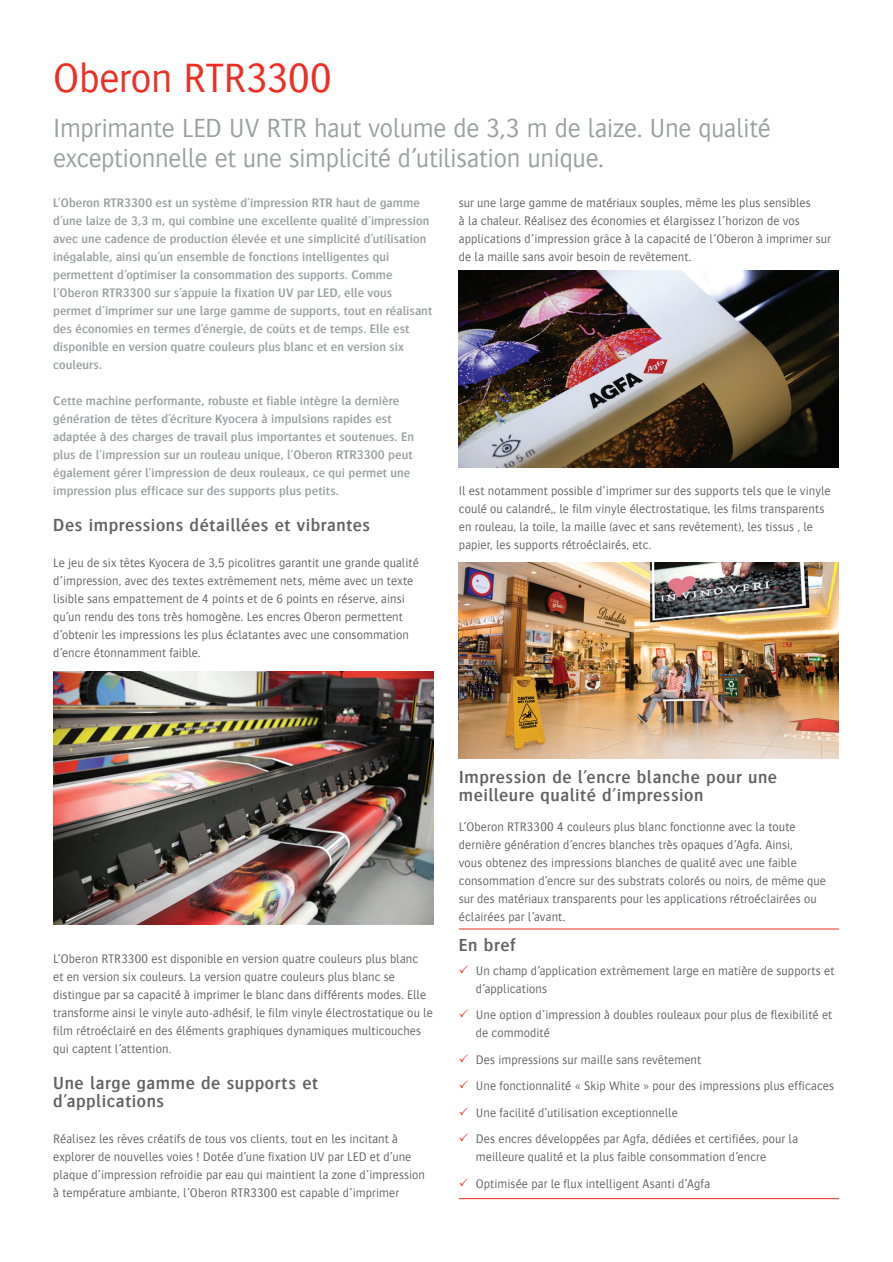
<style>
.page{position:relative;width:893px;height:1262px;background:#fff}
.page>*{position:absolute;margin:0;border:0;box-sizing:border-box;transform-origin:0 0}
.t1{font:300 42px "Bosis For Agfa";letter-spacing:-.01em;color:#ee2e22}
.t2{font:300 27px/30px "Bosis For Agfa";letter-spacing:-.01em;color:#9d9fa2}
.t3{font:600 18px/18px "Bosis For Agfa";letter-spacing:.03em;color:#636366}
.t4{font:300 12.75px/18px "Bosis For Agfa";letter-spacing:.01em;color:#636366}
.t5{font:600 12.75px/18px "Bosis For Agfa";letter-spacing:.005em;color:#9d9fa2}
.s1{color:#ee2e22}
</style>
<div class="page">
<hr style="left:458px;top:928px;width:380px;height:1px;background:#ee2e22">
<hr style="left:458px;top:1198px;width:380px;height:1px;background:#ee2e22">
<img style="left:53px;top:671px;width:380px;height:253px">
<img style="left:458px;top:271px;width:380px;height:196px">
<img style="left:458px;top:562px;width:380px;height:196px">
<h1 class="t1" style="left:53px;top:57px;width:280px">Oberon RTR3300</h1>
<h2 class="t2" style="left:53px;top:113px;width:718px">Imprimante LED UV RTR haut volume de 3,3 m de laize. Une qualité exceptionnelle et une simplicité d’utilisation unique.</h2>
<p class="t5" style="left:53px;top:193px;width:380px">L’Oberon RTR3300 est un système d’impression RTR haut de gamme d’une laize de 3,3 m, qui combine une excellente qualité d’impression avec une cadence de production élevée et une simplicité d’utilisation inégalable, ainsi qu’un ensemble de fonctions intelligentes qui permettent d’optimiser la consommation des supports. Comme l’Oberon RTR3300 sur s’appuie la fixation UV par LED, elle vous permet d’imprimer sur une large gamme de supports, tout en réalisant des économies en termes d’énergie, de coûts et de temps. Elle est disponible en version quatre couleurs plus blanc et en version six couleurs.</p>
<p class="t5" style="left:53px;top:391px;width:362px">Cette machine performante, robuste et fiable intègre la dernière génération de têtes d’écriture Kyocera à impulsions rapides est adaptée à des charges de travail plus importantes et soutenues. En plus de l’impression sur un rouleau unique, l’Oberon RTR3300 peut également gérer l’impression de deux rouleaux, ce qui permet une impression plus efficace sur des supports plus petits.</p>
<h3 class="t3" style="left:53px;top:515px;width:318px">Des impressions détaillées et vibrantes</h3>
<p class="t4" style="left:53px;top:553px;width:367px">Le jeu de six têtes Kyocera de 3,5 picolitres garantit une grande qualité d’impression, avec des textes extrêmement nets, même avec un texte lisible sans empattement de 4 points et de 6 points en réserve, ainsi qu’un rendu des tons très homogène. Les encres Oberon permettent d’obtenir les impressions les plus éclatantes avec une consommation d’encre étonnamment faible.</p>
<p class="t4" style="left:458px;top:193px;width:373px">sur une large gamme de matériaux souples, même les plus sensibles<br>à la chaleur. Réalisez des économies et élargissez l’horizon de vos applications d’impression grâce à la capacité de l’Oberon à imprimer sur de la maille sans avoir besoin de revêtement.</p>
<p class="t4" style="left:458px;top:481px;width:373px">Il est notamment possible d’imprimer sur des supports tels que le vinyle coulé ou calandré,, le film vinyle électrostatique, les films transparents en rouleau, la toile, la maille (avec et sans revêtement), les tissus , le papier, les supports rétroéclairés, etc.</p>
<p class="t4" style="left:53px;top:949px;width:381px">L’Oberon RTR3300 est disponible en version quatre couleurs plus blanc<br>et en version six couleurs. La version quatre couleurs plus blanc se distingue par sa capacité à imprimer le blanc dans différents modes. Elle transforme ainsi le vinyle auto-adhésif, le film vinyle électrostatique ou le film rétroéclairé en des éléments graphiques dynamiques multicouches qui captent l’attention.</p>
<h3 class="t3" style="left:53px;top:1073px;width:266px">Une large gamme de supports et d’applications</h3>
<p class="t4" style="left:53px;top:1129px;width:373px">Réalisez les rêves créatifs de tous vos clients, tout en les incitant à explorer de nouvelles voies ! Dotée d’une fixation UV par LED et d’une plaque d’impression refroidie par eau qui maintient la zone d’impression à température ambiante, l’Oberon RTR3300 est capable d’imprimer</p>
<h3 class="t3" style="left:458px;top:767px;width:319px">Impression de l’encre blanche pour une meilleure qualité d’impression</h3>
<p class="t4" style="left:458px;top:817px;width:368px">L’Oberon RTR3300 4 couleurs plus blanc fonctionne avec la toute dernière génération d’encres blanches très opaques d’Agfa. Ainsi,<br>vous obtenez des impressions blanches de qualité avec une faible consommation d’encre sur des substrats colorés ou noirs, de même que sur des matériaux transparents pour les applications rétroéclairées ou éclairées par l’avant.</p>
<h3 class="t3" style="left:458px;top:935px;width:58px">En bref</h3>
<p class="t4" style="left:475px;top:961px;width:360px;text-indent:-17px"><span class="s1">✓</span> Un champ d’application extrêmement large en matière de supports et d’applications</p>
<p class="t4" style="left:475px;top:1006px;width:357px;text-indent:-17px"><span class="s1">✓</span> Une option d’impression à doubles rouleaux pour plus de flexibilité et de commodité</p>
<p class="t4" style="left:458px;top:1050px;width:244px"><span class="s1">✓</span> Des impressions sur maille sans revêtement</p>
<p class="t4" style="left:458px;top:1077px;width:377px"><span class="s1">✓</span> Une fonctionnalité « Skip White » pour des impressions plus efficaces</p>
<p class="t4" style="left:458px;top:1103px;width:220px"><span class="s1">✓</span> Une facilité d’utilisation exceptionnelle</p>
<p class="t4" style="left:475px;top:1130px;width:323px;text-indent:-17px"><span class="s1">✓</span> Des encres développées par Agfa, dédiées et certifiées, pour la meilleure qualité et la plus faible consommation d’encre</p>
<p class="t4" style="left:458px;top:1174px;width:253px"><span class="s1">✓</span> Optimisée par le flux intelligent Asanti d’Agfa</p>
</div>
